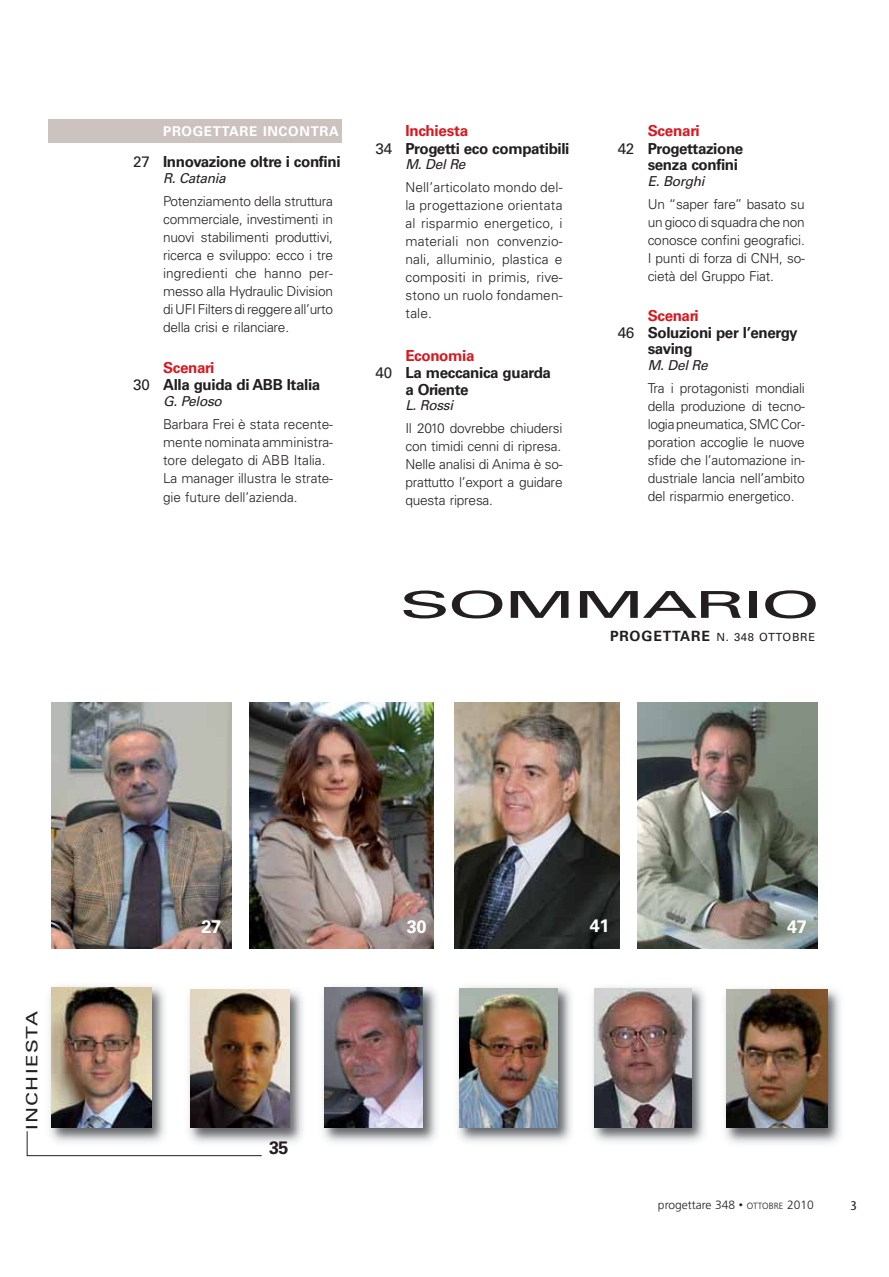
<style>
.page{position:relative;width:889px;height:1277px;background:#fff}
.page>*{position:absolute;margin:0;border:0;box-sizing:border-box;transform-origin:0 0}
.t1{font:37.05px "Univers LT";letter-spacing:-.04em;color:#231f20;scale:2.06 1}
.t2{font:700 18px "Univers LT";letter-spacing:-.025em;color:#fff}
.t3{font:700 18px "Univers LT";color:#231f20}
.t4{font:15.75px "Univers LT";letter-spacing:.06em;color:#231f20;scale:1.32 1}
.t5{font:700 15.15px/18.1px "Univers LT";letter-spacing:-.025em;color:#231f20}
.t6{font:700 15.15px "Univers LT";letter-spacing:-.025em;color:#d71920}
.t7{font:300 13.65px/18px "Univers LT";letter-spacing:-.015em;color:#231f20;text-align:justify}
.t8{font:italic 13.65px "Univers LT";letter-spacing:-.025em;color:#231f20}
.t9{font:300 13.5px "Univers LT";letter-spacing:-.005em;color:#231f20}
.t10{font:700 13.5px "Univers LT";letter-spacing:.05em;color:#fff}
.t11{font:condensed 13.5px "Myriad";color:#231f20;scale:1.27 1}
.t12{font:300 12px "Frutiger LT";color:#231f20}
.t13{font:11.25px "Univers LT";letter-spacing:.06em;color:#231f20}
.s1{font-weight:400}
.s2{color:#d71920}
.s3{font-size:13.5px}
.s4{font-weight:700;font-size:14.1px}
.s5{font-family:"Arial";font-weight:400}
.s6{font-size:9px}
</style>
<div class="page">
<img style="left:637px;top:703px;width:180px;height:245px">
<img style="left:454px;top:702px;width:166px;height:246px">
<img style="left:188px;top:989px;width:115px;height:154px">
<img style="left:190px;top:990px;width:99px;height:138px">
<img style="left:49px;top:986px;width:116px;height:144px">
<img style="left:51px;top:988px;width:100px;height:140px">
<img style="left:724px;top:989px;width:117px;height:155px">
<img style="left:726px;top:989px;width:101px;height:139px">
<img style="left:592px;top:987px;width:113px;height:155px">
<img style="left:594px;top:988px;width:97px;height:140px">
<img style="left:457px;top:986px;width:115px;height:157px">
<img style="left:459px;top:988px;width:98px;height:140px">
<img style="left:322px;top:987px;width:115px;height:156px">
<img style="left:324px;top:987px;width:99px;height:141px">
<img style="left:250px;top:702px;width:183px;height:246px">
<svg style="left:26px;top:1130px;width:236px;height:26px"></svg>
<img style="left:51px;top:703px;width:181px;height:245px">
<div style="left:48px;top:119px;width:293px;height:24px;background:#ccc2c0"></div>
<p class="t10" style="left:163px;top:125px;width:177px">PROGETTARE INCONTRA</p>
<p class="t5" style="left:133px;top:154px;width:209px"><span class="s1">27</span> Innovazione oltre i confini</p>
<p class="t8" style="left:163px;top:172px;width:64px">R. Catania</p>
<p class="t7" style="left:163px;top:193px;width:171px">Potenziamento della struttura commerciale, investimenti in nuovi stabilimenti produttivi, ricerca e sviluppo: ecco i tre ingredienti che hanno per&shy;messo alla Hydraulic Division di UFI Filters di reggere all’urto della crisi e rilanciare.</p>
<p class="t5" style="left:133px;top:360px;width:188px;line-height:16.8px;text-indent:30px"><span class="s2">Scenari<br></span><span class="s1">30</span> Alla guida di ABB Italia</p>
<p class="t8" style="left:163px;top:394px;width:60px">G. Peloso</p>
<p class="t7" style="left:163px;top:415px;width:171px;text-align:left">Barbara Frei è stata recente&shy;mente nominata amministra - tore delegato di ABB Italia.<br>La manager illustra l<span class="s3">e strate-</span></p>
<p class="t9" style="left:163px;top:490px;width:136px">gie future dell’azienda.</p>
<p class="t5" style="left:375px;top:122px;width:195px;text-indent:30px"><span class="s2">Inchiesta<br></span><span class="s1">34</span> Progetti eco compatibili</p>
<p class="t8" style="left:405px;top:158px;width:62px">M. Del Re</p>
<p class="t7" style="left:405px;top:179px;width:159px">Nell’articolato mondo del&shy;la progettazione orientata al risparmio energetico, i materiali non convenzio&shy;nali, alluminio, plastica e compositi in primis, rive&shy;stono un ruolo fondamen&shy;tale.</p>
<p class="t6" style="left:405px;top:349px;width:71px">Economia</p>
<p class="t5" style="left:375px;top:364px;width:177px"><span class="s1">40</span> La meccanica guarda</p>
<p class="t5" style="left:405px;top:381px;width:65px">a Oriente</p>
<p class="t8" style="left:405px;top:399px;width:49px">L. Rossi</p>
<p class="t7" style="left:405px;top:420px;width:159px">Il 2010 dovrebbe chiudersi con timidi cenni di ripresa.<br>Nelle analisi di Anima è so&shy;prattutto l’export a guidare questa ripresa.</p>
<p class="t5" style="left:618px;top:122px;width:127px;text-indent:30px"><span class="s2">Scenari<br></span><span class="s1">42</span> Progettazione</p>
<p class="t5" style="left:647px;top:157px;width:92px">senza confini</p>
<p class="t8" style="left:647px;top:175px;width:58px">E. Borghi</p>
<p class="t7" style="left:647px;top:196px;width:159px">Un “saper fare” basato su un gioco di squadra che non conosce confini geografici.<br>I punti di forza di CNH, so&shy;cietà del Gruppo Fiat.</p>
<p class="t6" style="left:647px;top:308px;width:53px">Scenari</p>
<p class="t5" style="left:618px;top:324px;width:181px"><span class="s1">46</span> Soluzioni per l’energy</p>
<p class="t5" style="left:647px;top:341px;width:47px">saving</p>
<p class="t8" style="left:647px;top:359px;width:62px">M. Del Re</p>
<p class="t7" style="left:647px;top:380px;width:159px">Tra i protagonisti mondiali della produzione di tecno&shy;logia pneumatica, SMC Cor&shy;poration accoglie le nuove sfide che l’automazione in&shy;dustriale lancia nell’ambito del risparmio energetico.</p>
<h1 class="t1" style="left:399px;top:587px;width:206px">SOMMARIO</h1>
<p class="t13" style="left:610px;top:631px;width:207px"><span class="s4">PROGETTARE</span> N. 348 OTTOBRE</p>
<p class="t4" style="left:25px;top:1130px;width:91px;rotate:-90deg">INCHIESTA</p>
<h2 class="t2" style="left:201px;top:918px;width:21px">27</h2>
<h2 class="t2" style="left:407px;top:918px;width:21px">30</h2>
<h2 class="t3" style="left:269px;top:1139px;width:21px">35</h2>
<h2 class="t2" style="left:590px;top:917px;width:21px">41</h2>
<h2 class="t2" style="left:787px;top:918px;width:21px">47</h2>
<p class="t12" style="left:658px;top:1198px;width:157px">progettare 348 <span class="s5">•</span> <span class="s6">OTTOBRE</span> 2010</p>
<p class="t11" style="left:850px;top:1199px;width:7px">3</p>
</div>
